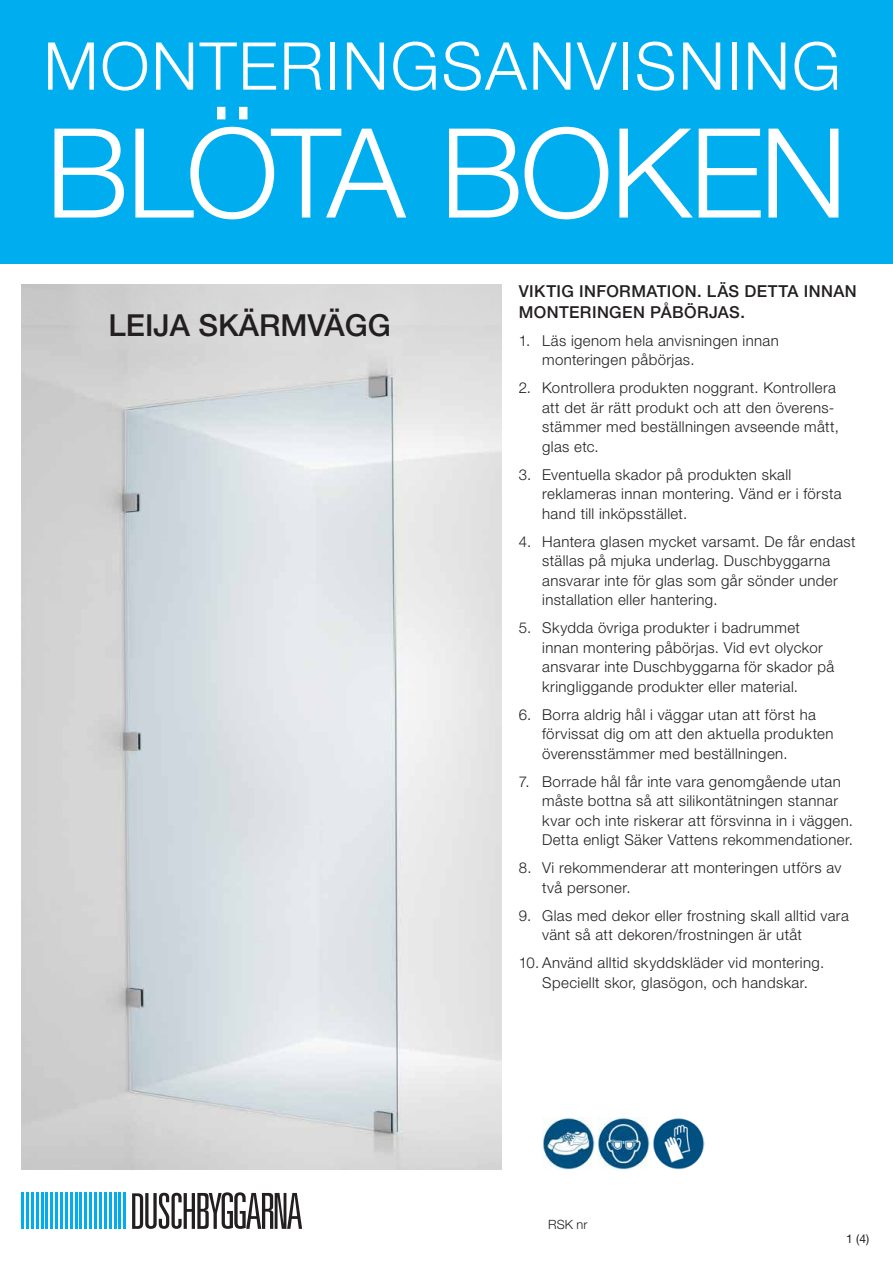
<style>
.page{position:relative;width:893px;height:1263px;background:#fff}
.page>*{position:absolute;margin:0;border:0;box-sizing:border-box;transform-origin:0 0}
.t1{font:300 124.5px "Helvetica Neue LT Std";letter-spacing:-.025em;color:#fff}
.t2{font:300 66px "Helvetica Neue LT Std";letter-spacing:.03em;color:#fff}
.t3{font:500 30.3px "Helvetica Neue LT Std";color:#231f20}
.t4{font:500 16.5px/21px "Helvetica Neue LT Std";letter-spacing:.025em;color:#231f20}
.t5{font:300 15px/19.5px "Helvetica Neue LT Std";letter-spacing:.025em;color:#231f20}
.t6{font:300 12.75px "Helvetica Neue LT Std";color:#231f20}
.t7{font:12px "Helvetica Neue LT Std";color:#231f20}
</style>
<div class="page">
<img style="left:21px;top:325px;width:481px;height:844px">
<div style="left:0;top:0;width:893px;height:264px;background:#00aeef"></div>
<img style="left:598px;top:1117px;width:52px;height:52px">
<img style="left:653px;top:1118px;width:52px;height:51px">
<img style="left:543px;top:1117px;width:52px;height:52px">
<svg style="left:132px;top:1192px;width:170px;height:37px"></svg>
<hr style="left:21px;top:1192px;width:3px;height:37px;background:#00aeef">
<hr style="left:26px;top:1192px;width:3px;height:37px;background:#00aeef">
<hr style="left:31px;top:1192px;width:3px;height:37px;background:#00aeef">
<hr style="left:36px;top:1192px;width:3px;height:37px;background:#00aeef">
<hr style="left:41px;top:1192px;width:2px;height:37px;background:#00aeef">
<hr style="left:46px;top:1192px;width:2px;height:37px;background:#00aeef">
<hr style="left:50px;top:1192px;width:3px;height:37px;background:#00aeef">
<hr style="left:55px;top:1192px;width:3px;height:37px;background:#00aeef">
<hr style="left:60px;top:1192px;width:3px;height:37px;background:#00aeef">
<hr style="left:65px;top:1192px;width:3px;height:37px;background:#00aeef">
<hr style="left:70px;top:1192px;width:3px;height:37px;background:#00aeef">
<hr style="left:75px;top:1192px;width:2px;height:37px;background:#00aeef">
<hr style="left:80px;top:1192px;width:2px;height:37px;background:#00aeef">
<hr style="left:84px;top:1192px;width:3px;height:37px;background:#00aeef">
<hr style="left:89px;top:1192px;width:3px;height:37px;background:#00aeef">
<hr style="left:94px;top:1192px;width:3px;height:37px;background:#00aeef">
<hr style="left:99px;top:1192px;width:3px;height:37px;background:#00aeef">
<hr style="left:104px;top:1192px;width:3px;height:37px;background:#00aeef">
<hr style="left:109px;top:1192px;width:3px;height:37px;background:#00aeef">
<hr style="left:114px;top:1192px;width:2px;height:37px;background:#00aeef">
<hr style="left:119px;top:1192px;width:2px;height:37px;background:#00aeef">
<hr style="left:123px;top:1192px;width:3px;height:37px;background:#00aeef">
<h2 class="t2" style="left:43px;top:26px;width:799px">MONTERINGSANVISNING</h2>
<h1 class="t1" style="left:46px;top:97px;width:803px">BLÖTA BOKEN</h1>
<h3 class="t3" style="left:108px;top:307px;width:284px">LEIJA SKÄRMVÄGG</h3>
<p class="t4" style="left:519px;top:280px;width:340px">VIKTIG INFORMATION. LÄS DETTA INNAN<br>MONTERINGEN PÅBÖRJAS.</p>
<p class="t5" style="left:542px;top:330px;width:238px;text-indent:-23px">1. Läs igenom hela anvisningen innan monteringen påbörjas.</p>
<p class="t5" style="left:542px;top:378px;width:298px;text-indent:-23px">2. Kontrollera produkten noggrant. Kontrollera att det är rätt produkt och att den överens&shy;stämmer med beställningen avseende mått, glas etc.</p>
<p class="t5" style="left:542px;top:464px;width:301px;text-indent:-23px">3. Eventuella skador på produkten skall reklameras innan montering. Vänd er i första hand till inköpsstället.</p>
<p class="t5" style="left:542px;top:531px;width:315px;text-indent:-23px">4. Hantera glasen mycket varsamt. De får endast ställas på mjuka underlag. Duschbyggarna ansvarar inte för glas som går sönder under installation eller hantering.</p>
<p class="t5" style="left:542px;top:618px;width:293px;text-indent:-23px">5. Skydda övriga produkter i badrummet innan montering påbörjas. Vid evt olyckor ansvarar inte Duschbyggarna för skador på kringliggande produkter eller material.</p>
<p class="t5" style="left:542px;top:704px;width:293px;text-indent:-23px">6. Borra aldrig hål i väggar utan att först ha förvissat dig om att den aktuella produkten överensstämmer med beställningen.</p>
<p class="t5" style="left:542px;top:771px;width:312px;text-indent:-23px">7. Borrade hål får inte vara genomgående utan måste bottna så att silikontätningen stannar kvar och inte riskerar att försvinna in i väggen.<br>Detta enligt Säker Vattens rekommendationer.</p>
<p class="t5" style="left:542px;top:858px;width:301px;text-indent:-23px">8. Vi rekommenderar att monteringen utförs av två personer.</p>
<p class="t5" style="left:542px;top:905px;width:308px;text-indent:-23px">9. Glas med dekor eller frostning skall alltid vara vänt så att dekoren/frostningen är utåt</p>
<p class="t5" style="left:519px;top:953px;width:307px;text-align:center">10. Använd alltid skyddskläder vid montering.<br>Speciellt skor, glasögon, och handskar.</p>
<p class="t6" style="left:548px;top:1216px;width:41px">RSK nr</p>
<p class="t7" style="left:846px;top:1231px;width:24px">1 (4)</p>
</div>
